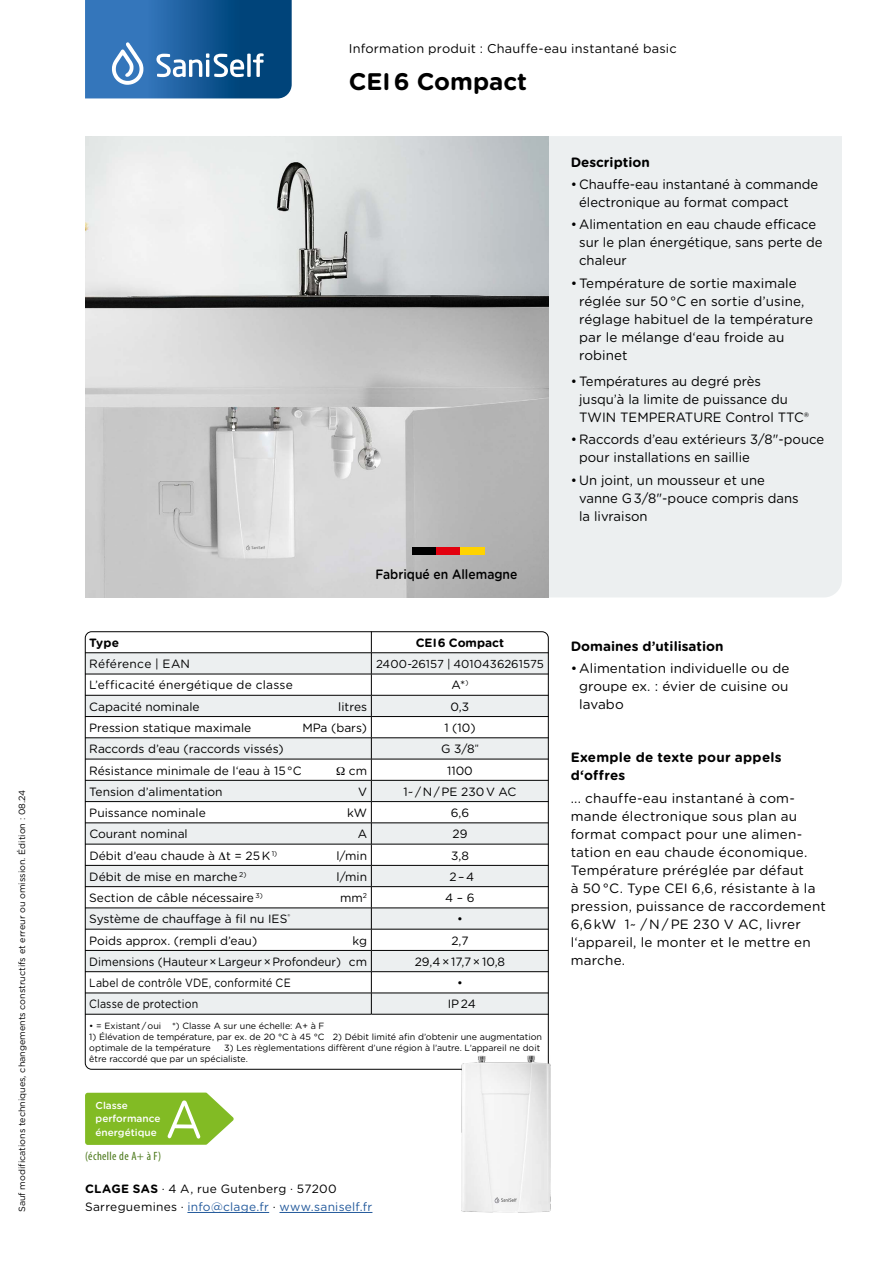
<style>
.page{position:relative;width:893px;height:1263px;background:#fff}
.page>*{position:absolute;margin:0;border:0;box-sizing:border-box;transform-origin:0 0}
.t1{font:700 24px "Gotham Rounded";color:#000}
.t2{font:13.5px/18px "Gotham Rounded";color:#000}
.t3{font:700 13.5px "Gotham Rounded";color:#000}
.t4{font:700 13.5px/18px "Gotham Rounded";letter-spacing:.02em;color:#000}
.t5{font:500 13.5px "Gotham Rounded";color:#000;scale:.9 1}
.t6{font:12.75px "Gotham Rounded";letter-spacing:.02em;color:#000}
.t7{font:12px "Gotham Rounded";color:#000}
.t8{font:12px/18px "Gotham Rounded";letter-spacing:.02em;color:#000}
.t9{font:12px "Gotham Rounded";color:#000;scale:.88 1}
.t10{font:12px "Gotham Rounded";color:#000;scale:.95 1}
.t11{font:700 12px "Gotham Rounded";letter-spacing:.005em;color:#000}
.t12{font:condensed 12px "Myriad Pro";letter-spacing:.03em;color:#497718}
.t13{font:11.55px "Gotham Rounded";letter-spacing:.005em;color:#000}
.t14{font:500 10.05px/13.6px "Gotham Rounded";color:#fff}
.t15{font:9px/10.8px "Gotham Rounded";color:#000}
.s1{font-family:"Brandon Text"}
.s2{font-weight:700}
.s3{color:#245a9c}
</style>
<div class="page">
<hr style="left:85px;top:1014px;width:286px;height:1px;background:#000">
<hr style="left:371px;top:1014px;width:178px;height:1px;background:#000">
<div style="left:549px;top:136px;width:293px;height:461px;background:#eceff0"></div>
<hr style="left:187px;top:1212px;width:82px;height:1px;background:#245a9c">
<hr style="left:279px;top:1212px;width:93px;height:1px;background:#245a9c">
<img style="left:85px;top:136px;width:464px;height:461px">
<div style="left:412px;top:547px;width:24px;height:8px;background:#000"></div>
<div style="left:436px;top:547px;width:25px;height:8px;background:#e3000f"></div>
<div style="left:461px;top:547px;width:24px;height:8px;background:#ffd300"></div>
<svg style="left:85px;top:0;width:207px;height:98px;background:#2b6aa3"></svg>
<img style="left:461px;top:1055px;width:89px;height:157px">
<svg style="left:85px;top:1092px;width:149px;height:53px;background:#94c544"></svg>
<svg style="left:85px;top:631px;width:464px;height:383px"></svg>
<p class="t15" style="left:16px;top:1212px;width:424px;rotate:-90deg">Sauf modifications techniques, changements constructifs et erreur ou omission. Édition : 08.24</p>
<p class="t6" style="left:349px;top:40px;width:330px">Information produit : Chauffe-eau instantané basic</p>
<h1 class="t1" style="left:349px;top:64px;width:180px">CEI 6 Compact</h1>
<p class="t5" style="left:375px;top:564px;width:159px">Fabriqué en Allemagne</p>
<p class="t11" style="left:89px;top:634px;width:32px">Type</p>
<p class="t11" style="left:416px;top:634px;width:90px">CEI 6 Compact</p>
<p class="t7" style="left:89px;top:656px;width:102px">Référence | EAN</p>
<p class="t13" style="left:376px;top:656px;width:169px">2400-26157 | 4010436261575</p>
<p class="t8" style="left:89px;top:676px;width:205px">L’efficacité énergétique de classe</p>
<p class="t7" style="left:451px;top:677px;width:19px">A*<sup>)</sup></p>
<p class="t7" style="left:89px;top:698px;width:112px">Capacité nominale</p>
<p class="t7" style="left:338px;top:698px;width:30px">litres</p>
<p class="t7" style="left:451px;top:698px;width:20px">0,3</p>
<p class="t7" style="left:89px;top:719px;width:164px">Pression statique maximale</p>
<p class="t7" style="left:302px;top:719px;width:66px">MPa (bars)</p>
<p class="t7" style="left:444px;top:719px;width:33px">1 (10)</p>
<p class="t7" style="left:89px;top:741px;width:196px">Raccords d’eau (raccords vissés)</p>
<p class="t7" style="left:441px;top:741px;width:39px">G 3/8<span class="s1">"</span></p>
<p class="t7" style="left:89px;top:762px;width:214px">Résistance minimale de l‘eau à 15 °C</p>
<p class="t7" style="left:349px;top:762px;width:20px">cm</p>
<p class="t7" style="left:447px;top:762px;width:27px">1100</p>
<p class="t7" style="left:89px;top:783px;width:135px">Tension d’alimentation</p>
<p class="t7" style="left:358px;top:783px;width:10px">V</p>
<p class="t7" style="left:404px;top:783px;width:114px">1~ / N / PE 230 V AC</p>
<p class="t7" style="left:89px;top:804px;width:118px">Puissance nominale</p>
<p class="t7" style="left:347px;top:804px;width:22px">kW</p>
<p class="t7" style="left:451px;top:804px;width:20px">6,6</p>
<p class="t7" style="left:89px;top:826px;width:100px">Courant nominal</p>
<p class="t7" style="left:358px;top:826px;width:11px">A</p>
<p class="t7" style="left:452px;top:826px;width:16px">29</p>
<p class="t7" style="left:89px;top:847px;width:189px">Débit d’eau chaude à ∆t = 25 K <sup>1)</sup></p>
<p class="t7" style="left:336px;top:847px;width:32px">l/min</p>
<p class="t7" style="left:451px;top:847px;width:19px">3,8</p>
<p class="t7" style="left:89px;top:868px;width:159px">Débit de mise en marche <sup>2)</sup></p>
<p class="t7" style="left:336px;top:868px;width:32px">l/min</p>
<p class="t7" style="left:449px;top:868px;width:26px">2 – 4</p>
<p class="t7" style="left:89px;top:889px;width:175px">Section de câble nécessaire <sup>3)</sup></p>
<p class="t7" style="left:340px;top:889px;width:29px">mm<sup>2</sup></p>
<p class="t7" style="left:445px;top:889px;width:31px">4 – 6</p>
<p class="t7" style="left:89px;top:911px;width:202px">Système de chauffage à fil nu IES<sup>®</sup></p>
<p class="t7" style="left:457px;top:911px;width:7px">•</p>
<p class="t7" style="left:89px;top:932px;width:169px">Poids approx. (rempli d’eau)</p>
<p class="t7" style="left:353px;top:932px;width:16px">kg</p>
<p class="t7" style="left:451px;top:932px;width:19px">2,7</p>
<p class="t10" style="left:89px;top:953px;width:294px">Dimensions (Hauteur × Largeur × Profondeur) cm</p>
<p class="t7" style="left:415px;top:953px;width:92px">29,4 × 17,7 × 10,8</p>
<p class="t9" style="left:89px;top:975px;width:230px">Label de contrôle VDE, conformité CE</p>
<p class="t7" style="left:457px;top:975px;width:7px">•</p>
<p class="t9" style="left:89px;top:996px;width:125px">Classe de protection</p>
<p class="t7" style="left:448px;top:996px;width:30px">IP 24</p>
<p class="t15" style="left:89px;top:1020px;width:237px">• = Existant / oui *) Classe A sur une échelle: A+ à F</p>
<p class="t15" style="left:89px;top:1031px;width:454px">1) Élévation de température, par ex. de 20 °C à 45 °C 2) Débit limité afin d’obtenir une augmentation optimale de la température</p>
<p class="t15" style="left:89px;top:1042px;width:452px;text-indent:135px">3) Les règlementations diffèrent d’une région à l’autre. L’appareil ne doit être raccordé que par un spécialiste.</p>
<p class="t14" style="left:96px;top:1098px;width:66px">Classe performance énergétique</p>
<p class="t12" style="left:85px;top:1149px;width:78px">(échelle de A+ à F)</p>
<p class="t8" style="left:85px;top:1179px;width:289px"><span class="s2">CLAGE SAS</span> · 4 A, rue Gutenberg · 57200<br>Sarreguemines · <span class="s3">info@clage.fr</span> · <span class="s3">www.saniself.fr</span></p>
<p class="t3" style="left:571px;top:152px;width:81px">Description</p>
<p class="t2" style="left:579px;top:175px;width:240px;text-indent:-8px">• Chauffe-eau instantané à commande électronique au format compact</p>
<p class="t2" style="left:579px;top:215px;width:245px;text-indent:-8px">• Alimentation en eau chaude efficace sur le plan énergétique, sans perte de chaleur</p>
<p class="t2" style="left:579px;top:273px;width:236px;text-indent:-9px">•Température de sortie maximale réglée sur 50 °C en sortie d’usine, réglage habituel de la température par le mélange d‘eau froide au robinet</p>
<p class="t2" style="left:579px;top:372px;width:231px;text-indent:-9px">• Températures au degré près jusqu’à la limite de puissance du<br>TWIN TEMPERATURE Control TTC®</p>
<p class="t2" style="left:579px;top:430px;width:246px;text-indent:-8px">• Raccords d’eau extérieurs 3/8"-pouce pour installations en saillie</p>
<p class="t2" style="left:579px;top:470px;width:221px;text-indent:-8px">• Un joint, un mousseur et une vanne G 3/8"-pouce compris dans la livraison</p>
<p class="t3" style="left:571px;top:636px;width:154px">Domaines d’utilisation</p>
<p class="t2" style="left:579px;top:659px;width:212px;text-align:justify;text-indent:-9px">•Alimentation individuelle ou de groupe ex. : évier de cuisine ou lavabo</p>
<p class="t4" style="left:571px;top:748px;width:213px">Exemple de texte pour appels d‘offres</p>
<p class="t2" style="left:571px;top:788px;width:257px">... chauffe-eau instantané à com&shy;mande électronique sous plan au format compact pour une alimen&shy;tation en eau chaude économique.<br>Température préréglée par défaut<br>à 50 °C. Type CEI 6,6, résistante à la pression, puissance de raccordement<br>6,6 kW 1~ / N / PE 230 V AC, livrer l‘appareil, le monter et le mettre en marche.</p>
</div>
